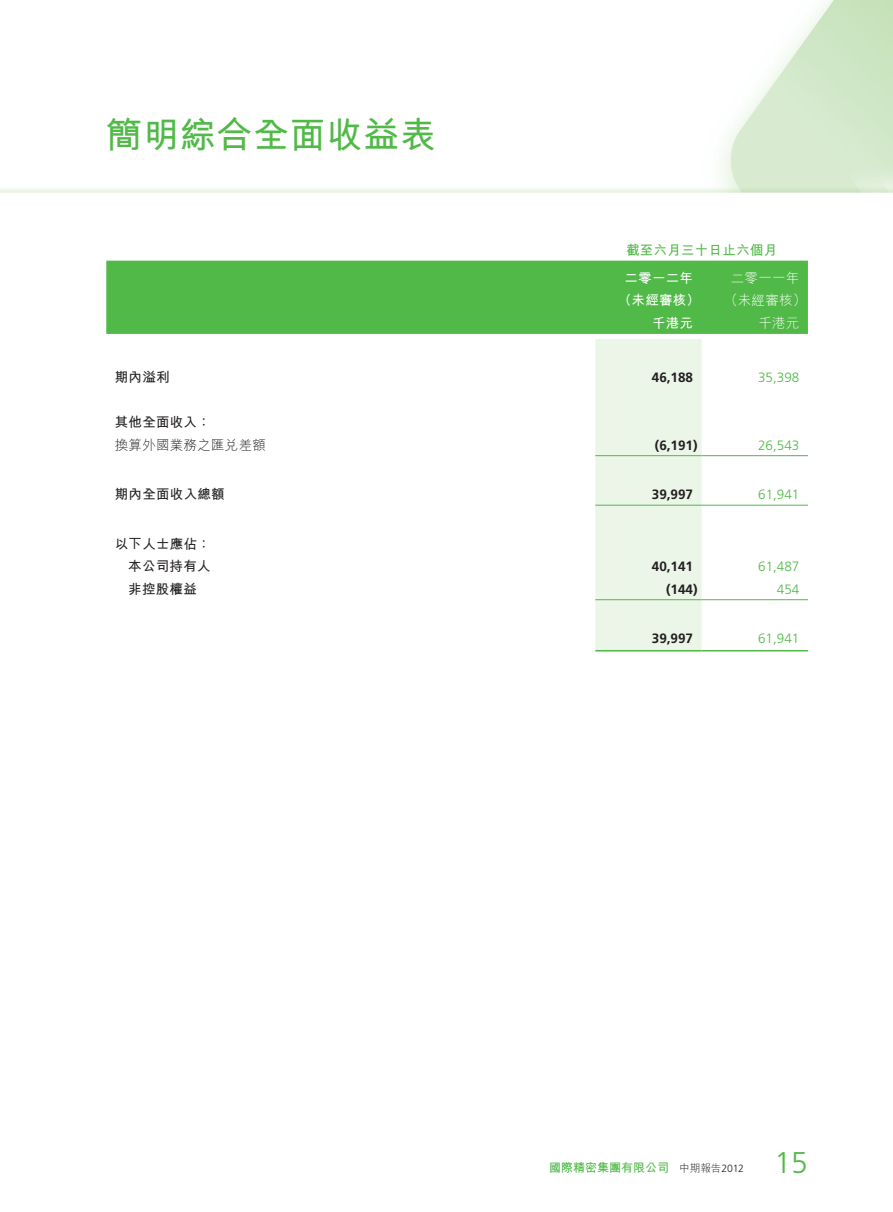
<style>
.page{position:relative;width:893px;height:1212px;background:#fff}
.page>*{position:absolute;margin:0;border:0;box-sizing:border-box;transform-origin:0 0}
.t1{font:700 36px "M Hei HK";letter-spacing:.02em;color:#51b948}
.t2{font:300 30px "Frutiger LT Std";color:#51b948}
.t3{font:700 13.5px/22.5px "M Hei HK";letter-spacing:.02em;color:#231f20;text-align:right}
.t4{font:700 13.5px "Frutiger LT Std";color:#231f20}
.t5{font:300 13.5px "Frutiger LT Std";color:#51b948}
.t6{font:700 13.5px "M Hei HK";letter-spacing:.02em;color:#fff}
.t7{font:300 13.5px "M Hei HK";letter-spacing:.02em;color:#fff}
.t8{font:700 13.5px "M Hei HK";letter-spacing:.02em;color:#51b948}
.t9{font:300 13.5px "M Hei HK";letter-spacing:.02em;color:#231f20}
.t10{font:700 12px "M Hei HK";color:#51b948}
.s1{font-weight:300;font-size:10.5px;color:#231f20}
.s2{font-family:"Frutiger LT Std";font-weight:300;font-size:10.5px;color:#231f20}
</style>
<div class="page">
<img style="left:0;top:0;width:893px;height:193px">
<div style="left:106px;top:261px;width:702px;height:73px;background:#51b948"></div>
<div style="left:595px;top:339px;width:107px;height:311px;background:#ebf5e8"></div>
<hr style="left:595px;top:455px;width:107px;height:1px;background:#51b948">
<hr style="left:702px;top:455px;width:106px;height:1px;background:#51b948">
<hr style="left:595px;top:505px;width:107px;height:1px;background:#51b948">
<hr style="left:702px;top:505px;width:106px;height:1px;background:#51b948">
<hr style="left:595px;top:599px;width:107px;height:1px;background:#51b948">
<hr style="left:702px;top:599px;width:106px;height:1px;background:#51b948">
<hr style="left:595px;top:650px;width:107px;height:1px;background:#51b948">
<hr style="left:702px;top:650px;width:106px;height:1px;background:#51b948">
<h1 class="t1" style="left:106px;top:109px;width:331px">簡明綜合全面收益表</h1>
<p class="t8" style="left:626px;top:240px;width:153px">截至六月三十日止六個月</p>
<p class="t6" style="left:624px;top:268px;width:70px">二零一二年</p>
<p class="t7" style="left:731px;top:271px;width:70px">二零一一年</p>
<p class="t6" style="left:618px;top:291px;width:83px">（未經審核）</p>
<p class="t7" style="left:724px;top:294px;width:83px">（未經審核）</p>
<p class="t6" style="left:652px;top:313px;width:43px">千港元</p>
<p class="t7" style="left:758px;top:316px;width:43px">千港元</p>
<p class="t3" style="left:115px;top:365px;width:56px">期內溢利</p>
<p class="t4" style="left:652px;top:370px;width:43px">46,188</p>
<p class="t5" style="left:758px;top:370px;width:43px">35,398</p>
<p class="t3" style="left:115px;top:410px;width:97px">其他全面收入：</p>
<p class="t9" style="left:115px;top:438px;width:153px">換算外國業務之匯兌差額</p>
<p class="t4" style="left:655px;top:437px;width:44px">(6,191)</p>
<p class="t5" style="left:758px;top:437px;width:43px">26,543</p>
<p class="t3" style="left:115px;top:482px;width:111px">期內全面收入總額</p>
<p class="t4" style="left:652px;top:487px;width:43px">39,997</p>
<p class="t5" style="left:758px;top:487px;width:43px">61,941</p>
<p class="t3" style="left:115px;top:531px;width:97px">以下人士應佔：本公司持有人</p>
<p class="t4" style="left:652px;top:559px;width:43px">40,141</p>
<p class="t5" style="left:758px;top:559px;width:43px">61,487</p>
<p class="t3" style="left:128px;top:576px;width:70px">非控股權益</p>
<p class="t4" style="left:666px;top:581px;width:33px">(144)</p>
<p class="t5" style="left:777px;top:581px;width:24px">454</p>
<p class="t4" style="left:652px;top:631px;width:43px">39,997</p>
<p class="t5" style="left:758px;top:631px;width:43px">61,941</p>
<p class="t10" style="left:549px;top:1159px;width:197px">國際精密集團有限公司 <span class="s1">中期報告</span><span class="s2">2012</span></p>
<h2 class="t2" style="left:775px;top:1146px;width:35px">15</h2>
</div>
